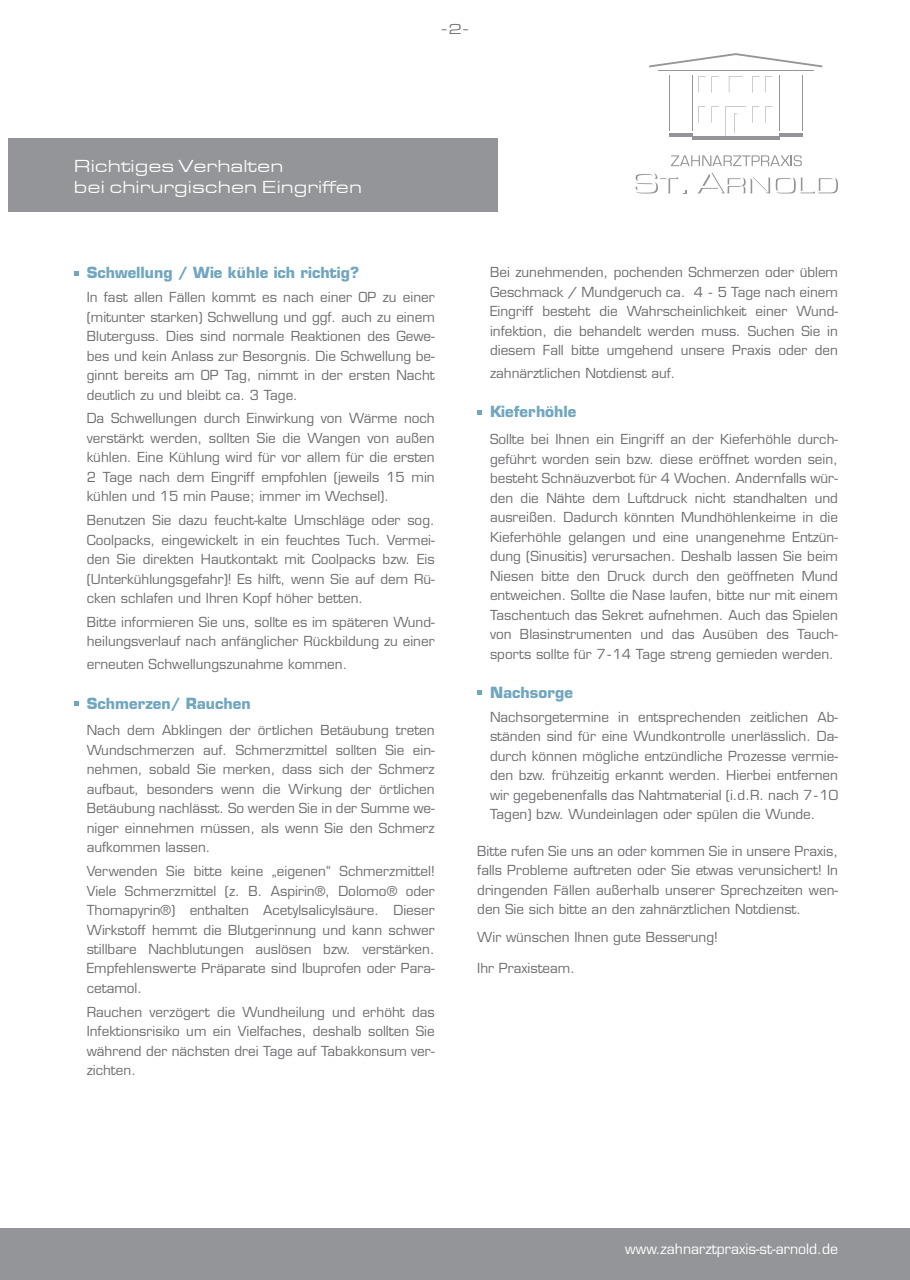
<style>
.page{position:relative;width:910px;height:1280px;background:#fff}
.page>*{position:absolute;margin:0;border:0;box-sizing:border-box;transform-origin:0 0}
.t1{font:18px/21.6px "Eurostile Extended";color:#fff}
.t2{font:700 15px "Eurostile LT Std";color:#70a6bf}
.t3{font:15px "Eurostile Extended";color:#6c6d70}
.t4{font:13.95px "Eurostile LT Std";color:#fff}
.t5{font:13.5px/19.5px "Eurostile LT Std";color:#6c6d70;text-align:justify}
</style>
<div class="page">
<svg style="left:649px;top:53px;width:173px;height:14px"></svg>
<hr style="left:669px;top:134px;width:23px;height:3px;background:#939598">
<hr style="left:669px;top:75px;width:1px;height:55px;background:#939598">
<hr style="left:692px;top:75px;width:1px;height:55px;background:#939598">
<hr style="left:779px;top:75px;width:1px;height:55px;background:#939598">
<hr style="left:802px;top:75px;width:1px;height:55px;background:#939598">
<hr style="left:779px;top:134px;width:23px;height:3px;background:#939598">
<hr style="left:692px;top:137px;width:87px;height:3px;background:#939598">
<svg style="left:711px;top:76px;width:8px;height:17px"></svg>
<svg style="left:729px;top:76px;width:13px;height:17px"></svg>
<svg style="left:752px;top:76px;width:7px;height:17px"></svg>
<svg style="left:765px;top:76px;width:8px;height:17px"></svg>
<svg style="left:752px;top:107px;width:1px;height:16px"></svg>
<svg style="left:765px;top:107px;width:1px;height:16px"></svg>
<svg style="left:698px;top:107px;width:1px;height:16px"></svg>
<svg style="left:711px;top:107px;width:1px;height:16px"></svg>
<hr style="left:725px;top:107px;width:1px;height:30px;background:#939598">
<svg style="left:734px;top:114px;width:3px;height:19px"></svg>
<hr style="left:658px;top:70px;width:155px;height:1px;background:#939598">
<svg style="left:671px;top:155px;width:131px;height:11px"></svg>
<svg style="left:635px;top:173px;width:51px;height:21px"></svg>
<svg style="left:697px;top:173px;width:141px;height:21px"></svg>
<svg style="left:698px;top:76px;width:7px;height:17px"></svg>
<div style="left:9px;top:138px;width:488px;height:73px;background:#939598"></div>
<svg style="left:74px;top:271px;width:4px;height:4px"></svg>
<svg style="left:74px;top:701px;width:4px;height:4px"></svg>
<svg style="left:477px;top:410px;width:4px;height:4px"></svg>
<svg style="left:477px;top:691px;width:4px;height:4px"></svg>
<div style="left:0;top:1229px;width:910px;height:51px;background:#939598"></div>
<p class="t3" style="left:442px;top:21px;width:28px">-2-</p>
<h1 class="t1" style="left:74px;top:155px;width:290px">Richtiges Verhalten<br>bei chirurgischen Eingriffen</h1>
<p class="t2" style="left:87px;top:264px;width:274px">Schwellung / Wie kühle ich richtig?</p>
<p class="t5" style="left:87px;top:288px;width:350px">In fast allen Fällen kommt es nach einer OP zu einer (mitunter starken) Schwellung und ggf. auch zu einem Bluterguss. Dies sind normale Reaktionen des Gewe&shy;bes und kein Anlass zur Besorgnis. Die Schwellung be&shy;ginnt bereits am OP Tag, nimmt in der ersten Nacht deutlich zu und bleibt ca. 3 Tage.</p>
<p class="t5" style="left:87px;top:409px;width:349px">Da Schwellungen durch Einwirkung von Wärme noch verstärkt werden, sollten Sie die Wangen von außen kühlen. Eine Kühlung wird für vor allem für die ersten 2 Tage nach dem Eingriff empfohlen (jeweils 15 min kühlen und 15 min Pause; immer im Wechsel).</p>
<p class="t5" style="left:87px;top:511px;width:349px">Benutzen Sie dazu feucht-kalte Umschläge oder sog.<br>Coolpacks, eingewickelt in ein feuchtes Tuch. Vermei&shy;den Sie direkten Hautkontakt mit Coolpacks bzw. Eis (Unterkühlungsgefahr)! Es hilft, wenn Sie auf dem Rü&shy;cken schlafen und Ihren Kopf höher betten.</p>
<p class="t5" style="left:87px;top:612px;width:349px">Bitte informieren Sie uns, sollte es im späteren Wund&shy;heilungsverlauf nach anfänglicher Rückbildung zu einer</p>
<p class="t5" style="left:87px;top:654px;width:262px">erneuten Schwellungszunahme kommen.</p>
<p class="t2" style="left:87px;top:694px;width:165px">Schmerzen/ Rauchen</p>
<p class="t5" style="left:87px;top:721px;width:349px">Nach dem Abklingen der örtlichen Betäubung treten Wundschmerzen auf. Schmerzmittel sollten Sie ein&shy;nehmen, sobald Sie merken, dass sich der Schmerz aufbaut, besonders wenn die Wirkung der örtlichen Betäubung nachlässt. So werden Sie in der Summe we&shy;niger einnehmen müssen, als wenn Sie den Schmerz aufkommen lassen.</p>
<p class="t5" style="left:87px;top:861px;width:349px">Verwenden Sie bitte keine „eigenen“ Schmerzmittel!<br>Viele Schmerzmittel (z. B. Aspirin®, Dolomo® oder Thomapyrin®) enthalten Acetylsalicylsäure. Dieser Wirkstoff hemmt die Blutgerinnung und kann schwer stillbare Nachblutungen auslösen bzw. verstärken.<br>Empfehlenswerte Präparate sind Ibuprofen oder Para&shy;cetamol.</p>
<p class="t5" style="left:87px;top:1002px;width:349px">Rauchen verzögert die Wundheilung und erhöht das Infektionsrisiko um ein Vielfaches, deshalb sollten Sie während der nächsten drei Tage auf Tabakkonsum ver&shy;zichten.</p>
<p class="t5" style="left:490px;top:263px;width:349px">Bei zunehmenden, pochenden Schmerzen oder üblem Geschmack / Mundgeruch ca. 4 - 5 Tage nach einem Eingriff besteht die Wahrscheinlichkeit einer Wund&shy;infektion, die behandelt werden muss. Suchen Sie in diesem Fall bitte umgehend unsere Praxis oder den</p>
<p class="t5" style="left:490px;top:363px;width:187px">zahnärztlichen Notdienst auf.</p>
<p class="t2" style="left:490px;top:403px;width:88px">Kieferhöhle</p>
<p class="t5" style="left:490px;top:429px;width:349px">Sollte bei Ihnen ein Eingriff an der Kieferhöhle durch&shy;geführt worden sein bzw. diese eröffnet worden sein, besteht Schnäuzverbot für 4 Wochen. Andernfalls wür&shy;den die Nähte dem Luftdruck nicht standhalten und ausreißen. Dadurch könnten Mundhöhlenkeime in die Kieferhöhle gelangen und eine unangenehme Entzün&shy;dung (Sinusitis) verursachen. Deshalb lassen Sie beim Niesen bitte den Druck durch den geöffneten Mund entweichen. Sollte die Nase laufen, bitte nur mit einem Taschentuch das Sekret aufnehmen. Auch das Spielen von Blasinstrumenten und das Ausüben des Tauch&shy;sports sollte für 7-14 Tage streng gemieden werden.</p>
<p class="t2" style="left:490px;top:683px;width:85px">Nachsorge</p>
<p class="t5" style="left:490px;top:707px;width:349px">Nachsorgetermine in entsprechenden zeitlichen Ab&shy;ständen sind für eine Wundkontrolle unerlässlich. Da&shy;durch können mögliche entzündliche Prozesse vermie&shy;den bzw. frühzeitig erkannt werden. Hierbei entfernen wir gegebenenfalls das Nahtmaterial (i.d.R. nach 7-10<br>Tagen) bzw. Wundeinlagen oder spülen die Wunde.</p>
<p class="t5" style="left:477px;top:841px;width:362px">Bitte rufen Sie uns an oder kommen Sie in unsere Praxis, falls Probleme auftreten oder Sie etwas verunsichert! In dringenden Fällen außerhalb unserer Sprechzeiten wen&shy;den Sie sich bitte an den zahnärztlichen Notdienst.</p>
<p class="t5" style="left:477px;top:928px;width:242px">Wir wünschen Ihnen gute Besserung!</p>
<p class="t5" style="left:477px;top:959px;width:99px">Ihr Praxisteam.</p>
<p class="t4" style="left:625px;top:1241px;width:214px">www.zahnarztpraxis-st-arnold.de</p>
</div>
